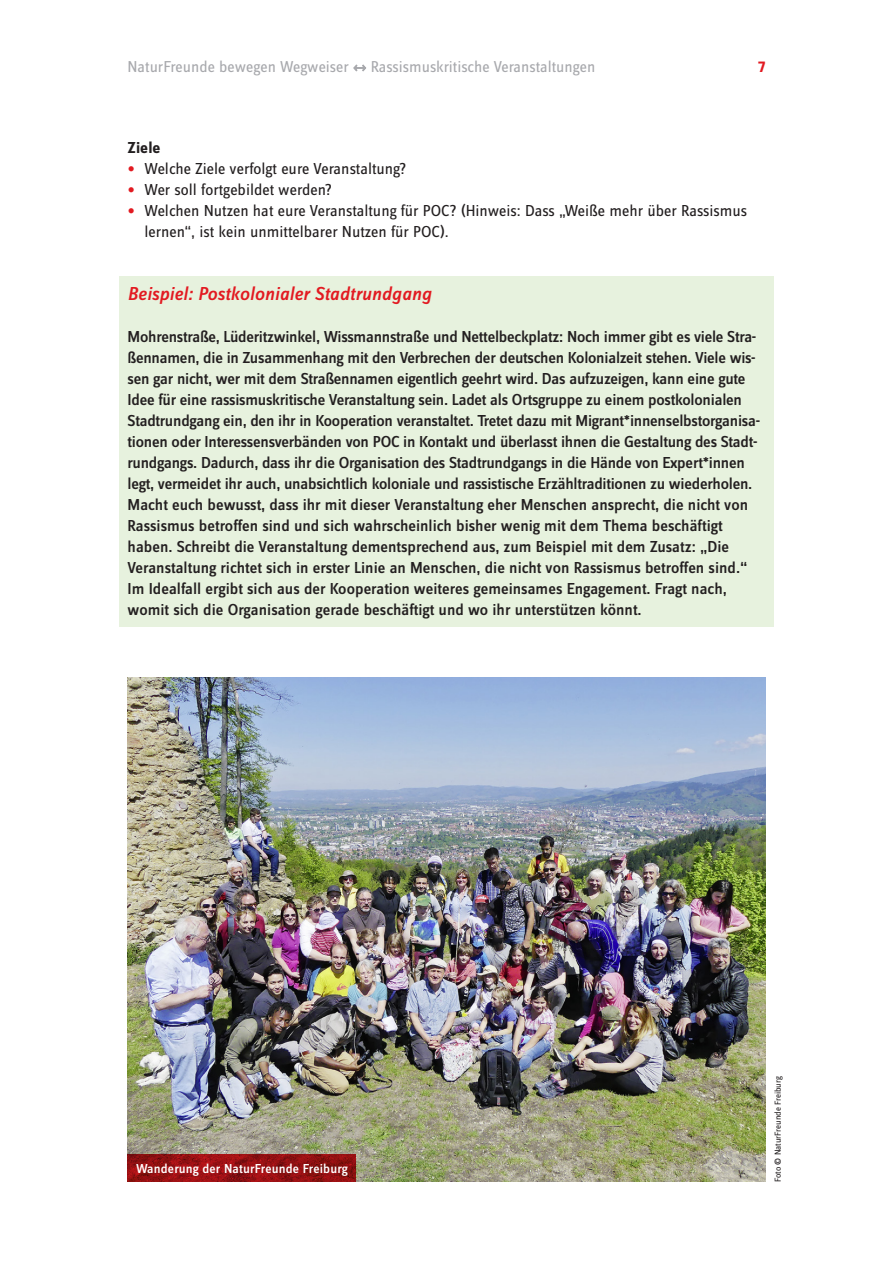
<style>
.page{position:relative;width:893px;height:1263px;background:#fff}
.page>*{position:absolute;margin:0;border:0;box-sizing:border-box;transform-origin:0 0}
.t1{font:italic 500 19.5px "Zine Sans Dis OT";letter-spacing:.005em;color:#e21a21}
.t2{font:500 16.5px/21px "Zine Sans Dis OT";letter-spacing:-.015em;color:#231f20}
.t3{font:16.5px/21px "Zine Sans Dis OT";color:#231f20}
.t4{font:700 16.5px "Zine Sans Dis OT";letter-spacing:.005em;color:#231f20}
.t5{font:16.35px "Zine Sans Dis OT";color:#a8a9ad}
.t6{font:700 16.35px "Zine Sans Dis OT";color:#e21a21}
.t7{font:500 13.5px "Zine Sans Dis OT";letter-spacing:.01em;color:#fff}
.t8{font:9px "Zine Sans Dis OT";color:#231f20}
.s1{font-family:"Minion Pro";font-size:19.5px;color:#e21a21}
</style>
<div class="page">
<div style="left:119px;top:276px;width:655px;height:225px;background:#e7f2de"></div>
<div style="left:119px;top:489px;width:655px;height:138px;background:#e7f2de"></div>
<img style="left:128px;top:678px;width:637px;height:504px">
<svg style="left:128px;top:1154px;width:228px;height:28px;background:#941012"></svg>
<svg style="left:353px;top:65px;width:13px;height:6px"></svg>
<p class="t5" style="left:128px;top:59px;width:223px">NaturFreunde bewegen Wegweiser</p>
<p class="t5" style="left:371px;top:59px;width:226px">Rassismuskritische Veranstaltungen</p>
<p class="t6" style="left:758px;top:59px;width:9px">7</p>
<p class="t4" style="left:128px;top:139px;width:35px">Ziele</p>
<p class="t3" style="left:128px;top:159px;width:280px"><span class="s1">•</span> Welche Ziele verfolgt eure Veranstaltung?</p>
<p class="t3" style="left:128px;top:180px;width:206px"><span class="s1">•</span> Wer soll fortgebildet werden?</p>
<p class="t3" style="left:145px;top:201px;width:604px;text-indent:-17px"><span class="s1">•</span> Welchen Nutzen hat eure Veranstaltung für POC? (Hinweis: Dass „Weiße mehr über Rassismus lernen“, ist kein unmittelbarer Nutzen für POC).</p>
<p class="t1" style="left:128px;top:284px;width:306px">Beispiel: Postkolonialer Stadtrundgang</p>
<p class="t2" style="left:128px;top:327px;width:634px">Mohrenstraße, Lüderitzwinkel, Wissmannstraße und Nettelbeckplatz: Noch immer gibt es viele Stra&shy;ßennamen, die in Zusammenhang mit den Verbrechen der deutschen Kolonialzeit stehen. Viele wis&shy;sen gar nicht, wer mit dem Straßennamen eigentlich geehrt wird. Das aufzuzeigen, kann eine gute Idee für eine rassismuskritische Veranstaltung sein. Ladet als Ortsgruppe zu einem postkolonialen Stadtrundgang ein, den ihr in Kooperation veranstaltet. Tretet dazu mit Migrant*innenselbstorganisa&shy;tionen oder Interessensverbänden von POC in Kontakt und überlasst ihnen die Gestaltung des Stadt&shy;rundgangs. Dadurch, dass ihr die Organisation des Stadtrundgangs in die Hände von Expert*innen legt, vermeidet ihr auch, unabsichtlich koloniale und rassistische Erzähltraditionen zu wiederholen.<br>Macht euch bewusst, dass ihr mit dieser Veranstaltung eher Menschen ansprecht, die nicht von Rassismus betroffen sind und sich wahrscheinlich bisher wenig mit dem Thema beschäftigt haben. Schreibt die Veranstaltung dementsprechend aus, zum Beispiel mit dem Zusatz: „Die Veranstaltung richtet sich in erster Linie an Menschen, die nicht von Rassismus betroffen sind.“ Im Idealfall ergibt sich aus der Kooperation weiteres gemeinsames Engagement. Fragt nach, womit sich die Organisation gerade beschäftigt und wo ihr unterstützen könnt.</p>
<p class="t7" style="left:136px;top:1162px;width:213px">Wanderung der NaturFreunde Freiburg</p>
<p class="t8" style="left:774px;top:1182px;width:107px;rotate:-90deg">Foto © NaturFreunde Freiburg</p>
</div>
